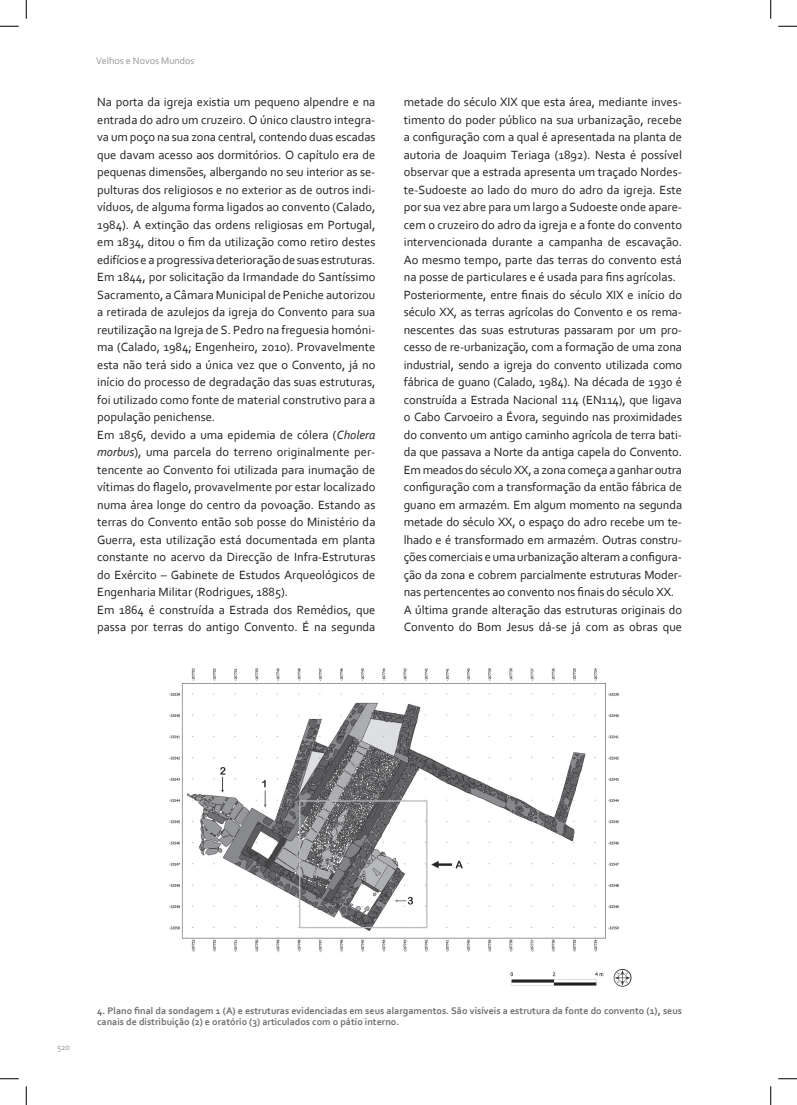
<style>
.page{position:relative;width:797px;height:1105px;background:#fff}
.page>*{position:absolute;margin:0;border:0;box-sizing:border-box;transform-origin:0 0}
.t1{font:12.5px/17.5px "Corbel";color:#231f20;text-align:justify}
.t2{font:700 10px/11.9px "Corbel";color:#6c6d70}
.t3{font:10px "Corbel";color:#939598}
.t4{font:8.75px "Corbel";color:#939598}
.s1{font-style:italic}
</style>
<div class="page">
<img style="left:169px;top:668px;width:463px;height:319px">
<svg style="left:0;top:25px;width:19px;height:2px"></svg>
<svg style="left:778px;top:25px;width:19px;height:2px"></svg>
<svg style="left:0;top:1078px;width:19px;height:1px"></svg>
<svg style="left:778px;top:1078px;width:19px;height:1px"></svg>
<svg style="left:25px;top:0;width:2px;height:19px"></svg>
<svg style="left:25px;top:1086px;width:2px;height:19px"></svg>
<svg style="left:770px;top:0;width:1px;height:19px"></svg>
<svg style="left:770px;top:1086px;width:1px;height:19px"></svg>
<p class="t3" style="left:96px;top:54px;width:100px">Velhos e Novos Mundos</p>
<p class="t1" style="left:97px;top:93px;width:280px">Na porta da igreja existia um pequeno alpendre e na entrada do adro um cruzeiro. O único claustro integra&shy;va um poço na sua zona central, contendo duas escadas</p>
<p class="t1" style="left:97px;top:146px;width:280px">que davam acesso aos dormitórios. O capítulo era de</p>
<p class="t1" style="left:97px;top:163px;width:280px">pequenas dimensões, albergando no seu interior as se&shy;pulturas dos religiosos e no exterior as de outros indi&shy;víduos, de alguma forma ligados ao convento (Calado, 1984). A extinção das ordens religiosas em Portugal, em 1834, ditou o fim da utilização como retiro destes edifícios e a progressiva deterioração de suas estruturas.</p>
<p class="t1" style="left:97px;top:268px;width:280px">Em 1844, por solicitação da Irmandade do Santíssimo Sacramento, a Câmara Municipal de Peniche autorizou a retirada de azulejos da igreja do Convento para sua reutilização na Igreja de S. Pedro na freguesia homóni&shy;ma (Calado, 1984; Engenheiro, 2010). Provavelmente esta não terá sido a única vez que o Convento, já no início do processo de degradação das suas estruturas, foi utilizado como fonte de material construtivo para a população penichense.</p>
<p class="t1" style="left:97px;top:426px;width:280px">Em 1856, devido a uma epidemia de cólera (<span class="s1">Cholera morbus</span>), uma parcela do terreno originalmente per&shy;tencente ao Convento foi utilizada para inumação de vítimas do flagelo, provavelmente por estar localizado numa área longe do centro da povoação. Estando as terras do Convento então sob posse do Ministério da Guerra, esta utilização está documentada em planta constante no acervo da Direcção de Infra-Estruturas do Exército – Gabinete de Estudos Arqueológicos de Engenharia Militar (Rodrigues, 1885).</p>
<p class="t1" style="left:97px;top:601px;width:280px">Em 1864 é construída a Estrada dos Remédios, que passa por terras do antigo Convento. É na segunda</p>
<p class="t1" style="left:404px;top:93px;width:280px">metade do século XIX que esta área, mediante inves&shy;timento do poder público na sua urbanização, recebe a configuração com a qual é apresentada na planta de autoria de Joaquim Teriaga (1892). Nesta é possível observar que a estrada apresenta um traçado Nordes&shy;te-Sudoeste ao lado do muro do adro da igreja. Este por sua vez abre para um largo a Sudoeste onde apare&shy;cem o cruzeiro do adro da igreja e a fonte do convento intervencionada durante a campanha de escavação.<br>Ao mesmo tempo, parte das terras do convento está na posse de particulares e é usada para fins agrícolas.</p>
<p class="t1" style="left:404px;top:286px;width:280px">Posteriormente, entre finais do século XIX e início do século XX, as terras agrícolas do Convento e os rema&shy;nescentes das suas estruturas passaram por um pro&shy;cesso de re-urbanização, com a formação de uma zona industrial, sendo a igreja do convento utilizada como fábrica de guano (Calado, 1984). Na década de 1930 é construída a Estrada Nacional 114 (EN114), que ligava o Cabo Carvoeiro a Évora, seguindo nas proximidades do convento um antigo caminho agrícola de terra bati&shy;da que passava a Norte da antiga capela do Convento.<br>Em meados do século XX, a zona começa a ganhar outra configuração com a transformação da então fábrica de guano em armazém. Em algum momento na segunda metade do século XX, o espaço do adro recebe um te&shy;lhado e é transformado em armazém. Outras constru&shy;ções comerciais e uma urbanização alteram a configura&shy;ção da zona e cobrem parcialmente estruturas Moder&shy;nas pertencentes ao convento nos finais do século XX.</p>
<p class="t1" style="left:404px;top:601px;width:280px">A última grande alteração das estruturas originais do<br>Convento do Bom Jesus dá-se já com as obras que</p>
<p class="t4" style="left:57px;top:1042px;width:14px">520</p>
<p class="t2" style="left:97px;top:1004px;width:586px">4. Plano final da sondagem 1 (A) e estruturas evidenciadas em seus alargamentos. São visíveis a estrutura da fonte do convento (1), seus canais de distribuição (2) e oratório (3) articulados com o pátio interno.</p>
</div>
